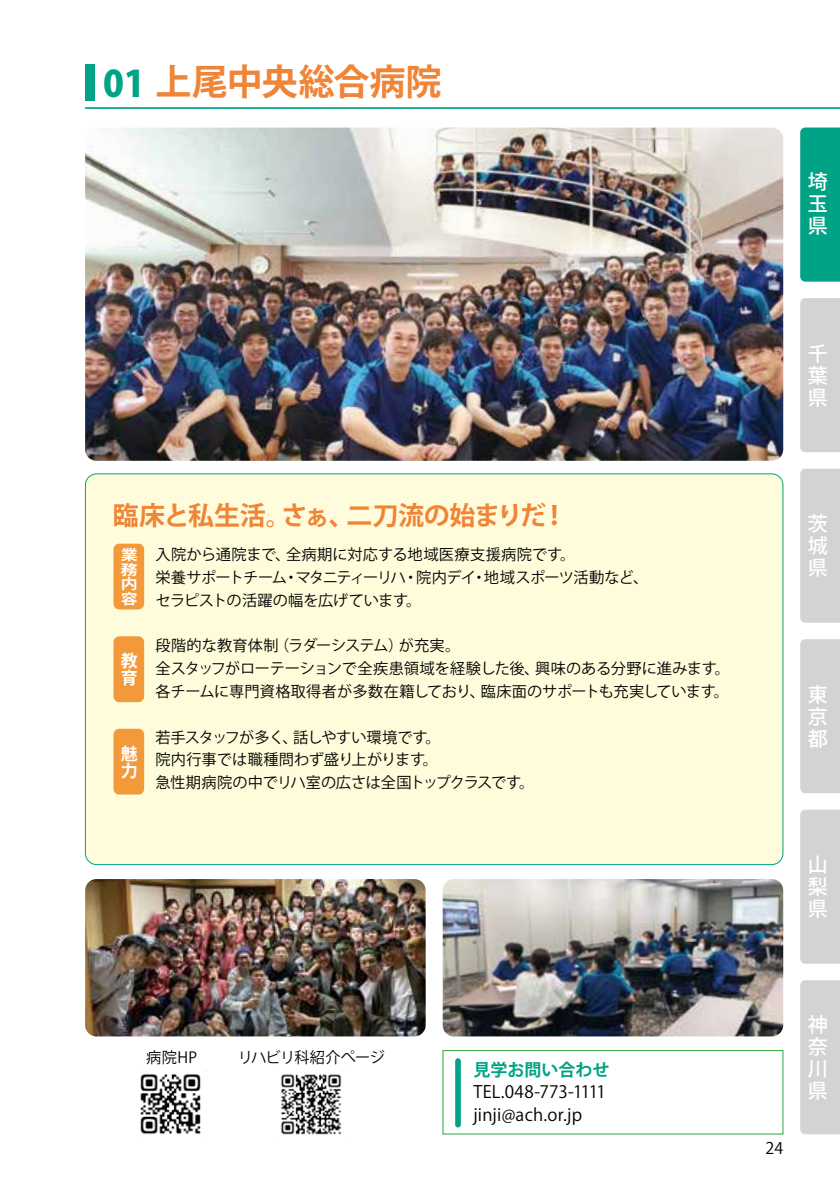
<style>
.page{position:relative;width:840px;height:1191px;background:#fff}
.page>*{position:absolute;margin:0;border:0;box-sizing:border-box;transform-origin:0 0}
.t1{font:700 36px "Koz Go Pr 6 N";letter-spacing:-.005em;color:#f08437}
.t2{font:700 26px "Koz Go Pr 6 N";letter-spacing:-.02em;color:#f08437}
.t3{font:500 20px/22px "Koz Go Pr 6 N";color:#fff;text-align:justify}
.t4{font:17px/22.8px "Koz Go Pr 6 N";letter-spacing:.015em;color:#000}
.t5{font:700 17px "Koz Go Pr 6 N";color:#00a385}
.t6{font:700 17px/17.2px "Koz Go Pr 6 N";color:#fff}
.t7{font:16px "Koz Go Pr 6 N";color:#000}
.t8{font:15.2px/22.8px "Koz Go Pr 6 N";letter-spacing:-.015em;color:#000}
.t9{font:15.2px "Koz Go Pr 6 N";letter-spacing:-.045em;color:#000}
.t10{font:700 14.2px/14.4px "Koz Go Pr 6 N";color:#fff;text-align:justify;scale:1.19 1}
.s1{font-weight:800;color:#00a385}
</style>
<div class="page">
<div style="left:85px;top:474px;width:697px;height:390px;background:#fffcdb;border-radius:11px"></div>
<div style="left:85px;top:64px;width:9px;height:36px;background:#00a385"></div>
<hr style="left:85px;top:107px;width:754px;height:2px;background:#00a385">
<div style="left:800px;top:298px;width:39px;height:154px;background:#d3d3d4"></div>
<div style="left:800px;top:469px;width:39px;height:153px;background:#d3d3d4"></div>
<div style="left:800px;top:639px;width:39px;height:154px;background:#d3d3d4"></div>
<div style="left:800px;top:809px;width:39px;height:154px;background:#d3d3d4"></div>
<div style="left:800px;top:980px;width:39px;height:154px;background:#d3d3d4"></div>
<div style="left:800px;top:128px;width:39px;height:153px;background:#00a385"></div>
<img style="left:85px;top:128px;width:697px;height:333px">
<img style="left:140px;top:1067px;width:67px;height:68px">
<img style="left:280px;top:1070px;width:65px;height:65px">
<img style="left:85px;top:879px;width:340px;height:157px">
<img style="left:442px;top:879px;width:340px;height:157px">
<div style="left:455px;top:1058px;width:5px;height:69px;background:#00a385;border-radius:3px"></div>
<div style="left:442px;top:1050px;width:340px;height:84px;border:1px solid #2aa738"></div>
<div style="left:113px;top:543px;width:31px;height:66px;background:#f39939;border-radius:6px"></div>
<div style="left:113px;top:636px;width:31px;height:66px;background:#f39939;border-radius:6px"></div>
<div style="left:113px;top:729px;width:31px;height:65px;background:#f39939;border-radius:6px"></div>
<h1 class="t1" style="left:103px;top:62px;width:340px"><span class="s1">01</span> 上尾中央総合病院</h1>
<h2 class="t2" style="left:113px;top:500px;width:456px">臨床と私生活。さぁ、二刀流の始まりだ！</h2>
<p class="t10" style="left:121px;top:548px;width:15px">業務内容</p>
<p class="t8" style="left:155px;top:543px;width:494px">入院から通院まで、全病期に対応する地域医療支援病院です。<br>栄養サポートチーム・マタニティーリハ・院内デイ・地域スポーツ活動など、セラピストの活躍の幅を広げています。</p>
<p class="t8" style="left:155px;top:634px;width:575px">段階的な教育体制（ラダーシステム）が充実。<br>全スタッフがローテーションで全疾患領域を経験した後、興味のある分野に進みます。各チームに専門資格取得者が多数在籍しており、臨床面のサポートも充実しています。</p>
<p class="t8" style="left:155px;top:726px;width:380px">若手スタッフが多く、話しやすい環境です。<br>院内行事では職種問わず盛り上がります。<br>急性期病院の中でリハ室の広さは全国トップクラスです。</p>
<p class="t6" style="left:121px;top:652px;width:18px">教育</p>
<p class="t6" style="left:121px;top:745px;width:18px">魅力</p>
<p class="t8" style="left:146px;top:1046px;width:52px">病院HP</p>
<p class="t9" style="left:237px;top:1048px;width:149px">リハビリ科紹介ぺージ</p>
<p class="t5" style="left:473px;top:1059px;width:137px">見学お問い合わせ</p>
<p class="t4" style="left:473px;top:1081px;width:134px">TEL.048-773-1111 jinji@ach.or.jp</p>
<h3 class="t3" style="left:807px;top:171px;width:21px">埼玉県</h3>
<h3 class="t3" style="left:807px;top:343px;width:21px">千葉県</h3>
<h3 class="t3" style="left:807px;top:513px;width:21px">茨城県</h3>
<h3 class="t3" style="left:807px;top:684px;width:21px">東京都</h3>
<h3 class="t3" style="left:807px;top:854px;width:21px">山梨県</h3>
<p class="t7" style="left:765px;top:1139px;width:19px">24</p>
<h3 class="t3" style="left:807px;top:1014px;width:21px">神奈川県</h3>
</div>
